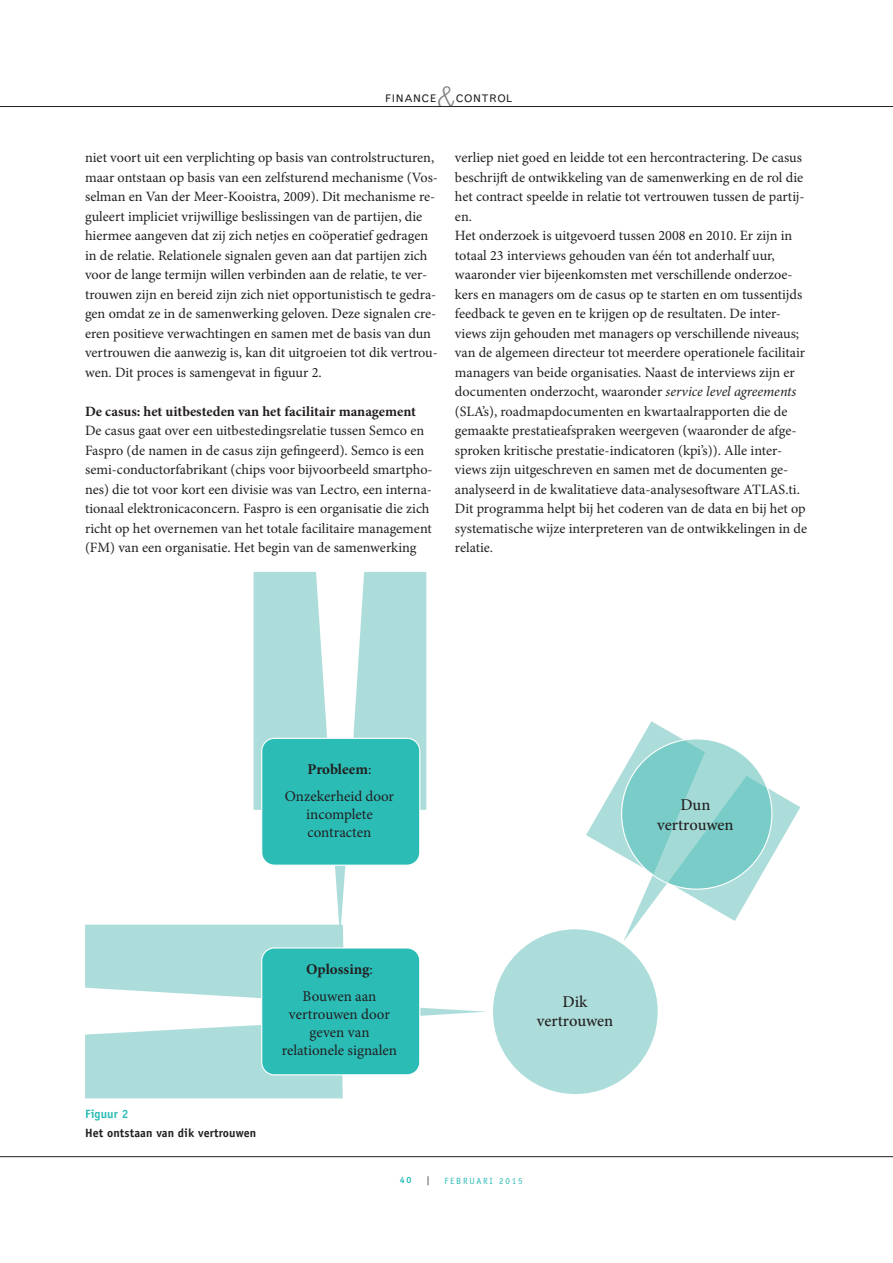
<style>
.page{position:relative;width:893px;height:1263px;background:#fff}
.page>*{position:absolute;margin:0;border:0;box-sizing:border-box;transform-origin:0 0}
.t1{font:300 33px "Grotesque MT Std";color:#808285}
.t2{font:500 16.5px/19.8px "Minion Pro";color:#231f20;text-align:center}
.t3{font:15px/18px "Minion Pro";color:#231f20;text-align:center}
.t4{font:14.25px/19.5px "Minion Pro";color:#231f20}
.t5{font:700 14.25px "Minion Pro";color:#231f20}
.t6{font:700 12px "Officina Sans Std";letter-spacing:.01em;color:#231f20}
.t7{font:700 12px "Officina Sans Std";letter-spacing:.01em;color:#2bbcb6}
.t8{font:10.5px "Grotesque MT Std";letter-spacing:.05em;color:#231f20}
.t9{font:9px "Officina Sans Std";letter-spacing:.2em;color:#2bbcb6}
.t10{font:700 9px "Officina Sans Std";color:#2bbcb6}
.t11{font:9px "Officina Sans Std";color:#231f20}
.s1{font-style:italic}
.s2{font-weight:700}
</style>
<div class="page">
<hr style="left:0;top:106px;width:893px;height:1px;background:#231f20">
<hr style="left:0;top:1156px;width:893px;height:1px;background:#231f20">
<div style="left:493px;top:929px;width:165px;height:165px;background:#adddda;border-radius:50%"></div>
<svg style="left:85px;top:572px;width:401px;height:526px"></svg>
<svg style="left:586px;top:721px;width:214px;height:221px"></svg>
<p class="t8" style="left:385px;top:92px;width:53px">FINANCE</p>
<h1 class="t1" style="left:435px;top:78px;width:23px">&amp;</h1>
<p class="t8" style="left:456px;top:92px;width:58px">CONTROL</p>
<p class="t4" style="left:85px;top:149px;width:354px">niet voort uit een verplichting op basis van controlstructuren, maar ontstaan op basis van een zelfsturend mechanisme (Vos&shy;selman en Van der Meer-Kooistra, 2009). Dit mechanisme re&shy;guleert impliciet vrijwillige beslissingen van de partijen, die hiermee aangeven dat zij zich netjes en coöperatief gedragen in de relatie. Relationele signalen geven aan dat partijen zich voor de lange termijn willen verbinden aan de relatie, te ver&shy;trouwen zijn en bereid zijn zich niet opportunistisch te gedra&shy;gen omdat ze in de samenwerking geloven. Deze signalen cre&shy;eren positieve verwachtingen en samen met de basis van dun vertrouwen die aanwezig is, kan dit uitgroeien tot dik vertrou&shy;wen. Dit proces is samengevat in figuur 2.</p>
<p class="t5" style="left:85px;top:406px;width:333px">De casus: het uitbesteden van het facilitair management</p>
<p class="t4" style="left:85px;top:422px;width:349px">De casus gaat over een uitbestedingsrelatie tussen Semco en Faspro (de namen in de casus zijn gefingeerd). Semco is een semi-conductorfabrikant (chips voor bijvoorbeeld smartpho&shy;nes) die tot voor kort een divisie was van Lectro, een interna&shy;tionaal elektronicaconcern. Faspro is een organisatie die zich richt op het overnemen van het totale facilitaire management (FM) van een organisatie. Het begin van de samenwerking</p>
<p class="t4" style="left:455px;top:149px;width:354px">verliep niet goed en leidde tot een hercontractering. De casus beschrijft de ontwikkeling van de samenwerking en de rol die het contract speelde in relatie tot vertrouwen tussen de partij&shy;en.<br>Het onderzoek is uitgevoerd tussen 2008 en 2010. Er zijn in totaal 23 interviews gehouden van één tot anderhalf uur, waaronder vier bijeenkomsten met verschillende onderzoe&shy;kers en managers om de casus op te starten en om tussentijds feedback te geven en te krijgen op de resultaten. De inter&shy;views zijn gehouden met managers op verschillende niveaus; van de algemeen directeur tot meerdere operationele facilitair managers van beide organisaties. Naast de interviews zijn er documenten onderzocht, waaronder <span class="s1">service level agreements </span>(SLA’s), roadmapdocumenten en kwartaalrapporten die de gemaakte prestatieafspraken weergeven (waaronder de afge&shy;sproken kritische prestatie-indicatoren (kpi’s)). Alle inter&shy;views zijn uitgeschreven en samen met de documenten ge&shy;analyseerd in de kwalitatieve data-analysesoftware ATLAS.ti.<br>Dit programma helpt bij het coderen van de data en bij het op systematische wijze interpreteren van de ontwikkelingen in de relatie.</p>
<p class="t3" style="left:285px;top:757px;width:111px;line-height:27px"><span class="s2">Probleem</span>:<br>Onzekerheid door</p>
<p class="t3" style="left:306px;top:807px;width:68px;text-align:left">incomplete contracten</p>
<p class="t7" style="left:85px;top:1109px;width:45px">Figuur 2</p>
<p class="t6" style="left:85px;top:1129px;width:173px">Het ontstaan van dik vertrouwen</p>
<p class="t3" style="left:303px;top:957px;width:75px;line-height:27px;text-align:left"><span class="s2">Oplossing</span>:<br>Bouwen aan</p>
<p class="t3" style="left:282px;top:1007px;width:117px">vertrouwen door geven van relationele signalen</p>
<p class="t2" style="left:657px;top:795px;width:78px">Dun vertrouwen</p>
<p class="t2" style="left:537px;top:991px;width:78px">Dik vertrouwen</p>
<p class="t10" style="left:400px;top:1177px;width:13px">40</p>
<p class="t11" style="left:427px;top:1175px;width:4px">|</p>
<p class="t9" style="left:445px;top:1175px;width:79px">FEBRUARI 2015</p>
</div>
